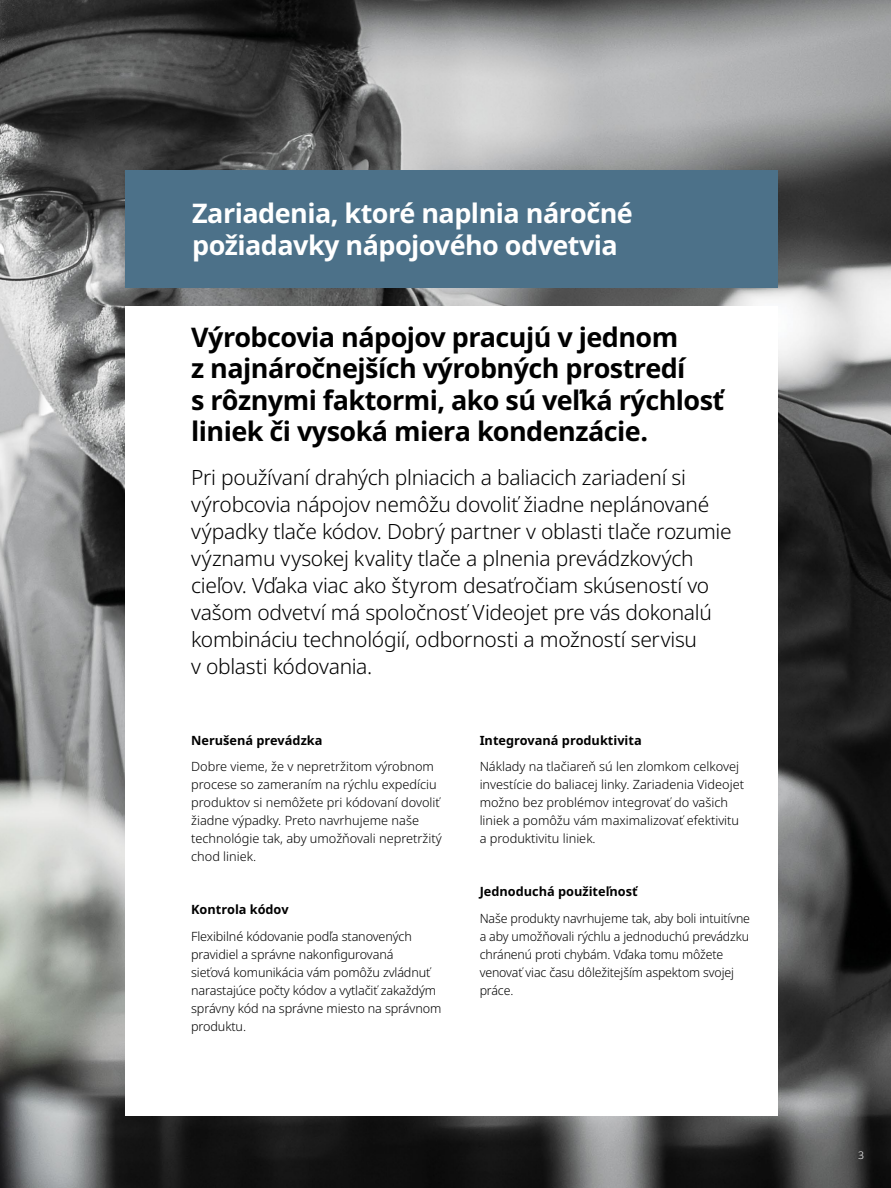
<style>
.page{position:relative;width:891px;height:1188px;background:#fff}
.page>*{position:absolute;margin:0;border:0;box-sizing:border-box;transform-origin:0 0}
.t1{font:700 27px/31.5px "Noto Sans";letter-spacing:-.02em;color:#000}
.t2{font:700 27px/31.5px "Noto Sans";letter-spacing:-.02em;color:#fff}
.t3{font:300 21px/27px "Noto Sans";letter-spacing:-.015em;color:#000}
.t4{font:300 12.75px/18px "Noto Sans";letter-spacing:-.01em;color:#000}
.t5{font:700 12.75px "Noto Sans";color:#000}
.t6{font:300 10.5px "Noto Sans";color:#fff}
</style>
<div class="page">
<img style="left:0;top:0;width:891px;height:1188px">
<div style="left:125px;top:306px;width:653px;height:810px;background:#fff"></div>
<div style="left:125px;top:171px;width:653px;height:117px;background:#4c7189"></div>
<h1 class="t2" style="left:192px;top:197px;width:442px">Zariadenia, ktoré naplnia náročné požiadavky nápojového odvetvia</h1>
<h1 class="t1" style="left:191px;top:320px;width:535px">Výrobcovia nápojov pracujú v jednom<br>z najnáročnejších výrobných prostredí<br>s rôznymi faktormi, ako sú veľká rýchlosť liniek či vysoká miera kondenzácie.</h1>
<p class="t3" style="left:191px;top:464px;width:542px">Pri používaní drahých plniacich a baliacich zariadení si výrobcovia nápojov nemôžu dovoliť žiadne neplánované výpadky tlače kódov. Dobrý partner v oblasti tlače rozumie významu vysokej kvality tlače a plnenia prevádzkových cieľov. Vďaka viac ako štyrom desaťročiam skúseností vo vašom odvetví má spoločnosť Videojet pre vás dokonalú kombináciu technológií, odbornosti a možností servisu<br>v oblasti kódovania.</p>
<p class="t5" style="left:191px;top:731px;width:133px">Nerušená prevádzka</p>
<p class="t4" style="left:191px;top:758px;width:252px">Dobre vieme, že v nepretržitom výrobnom procese so zameraním na rýchlu expedíciu produktov si nemôžete pri kódovaní dovoliť žiadne výpadky. Preto navrhujeme naše technológie tak, aby umožňovali nepretržitý chod liniek.</p>
<p class="t5" style="left:191px;top:900px;width:99px">Kontrola kódov</p>
<p class="t4" style="left:191px;top:927px;width:252px">Flexibilné kódovanie podľa stanovených pravidiel a správne nakonfigurovaná<br>sieťová komunikácia vám pomôžu zvládnuť narastajúce počty kódov a vytlačiť zakaždým správny kód na správne miesto na správnom produktu.</p>
<p class="t5" style="left:480px;top:731px;width:164px">Integrovaná produktivita</p>
<p class="t4" style="left:480px;top:758px;width:266px">Náklady na tlačiareň sú len zlomkom celkovej investície do baliacej linky. Zariadenia Videojet možno bez problémov integrovať do vašich liniek a pomôžu vám maximalizovať efektivitu a produktivitu liniek.</p>
<p class="t5" style="left:480px;top:882px;width:160px">Jednoduchá použiteľnosť</p>
<p class="t4" style="left:480px;top:909px;width:272px">Naše produkty navrhujeme tak, aby boli intuitívne a aby umožňovali rýchlu a jednoduchú prevádzku chránenú proti chybám. Vďaka tomu môžete venovať viac času dôležitejším aspektom svojej práce.</p>
<p class="t6" style="left:858px;top:1148px;width:7px">3</p>
</div>
